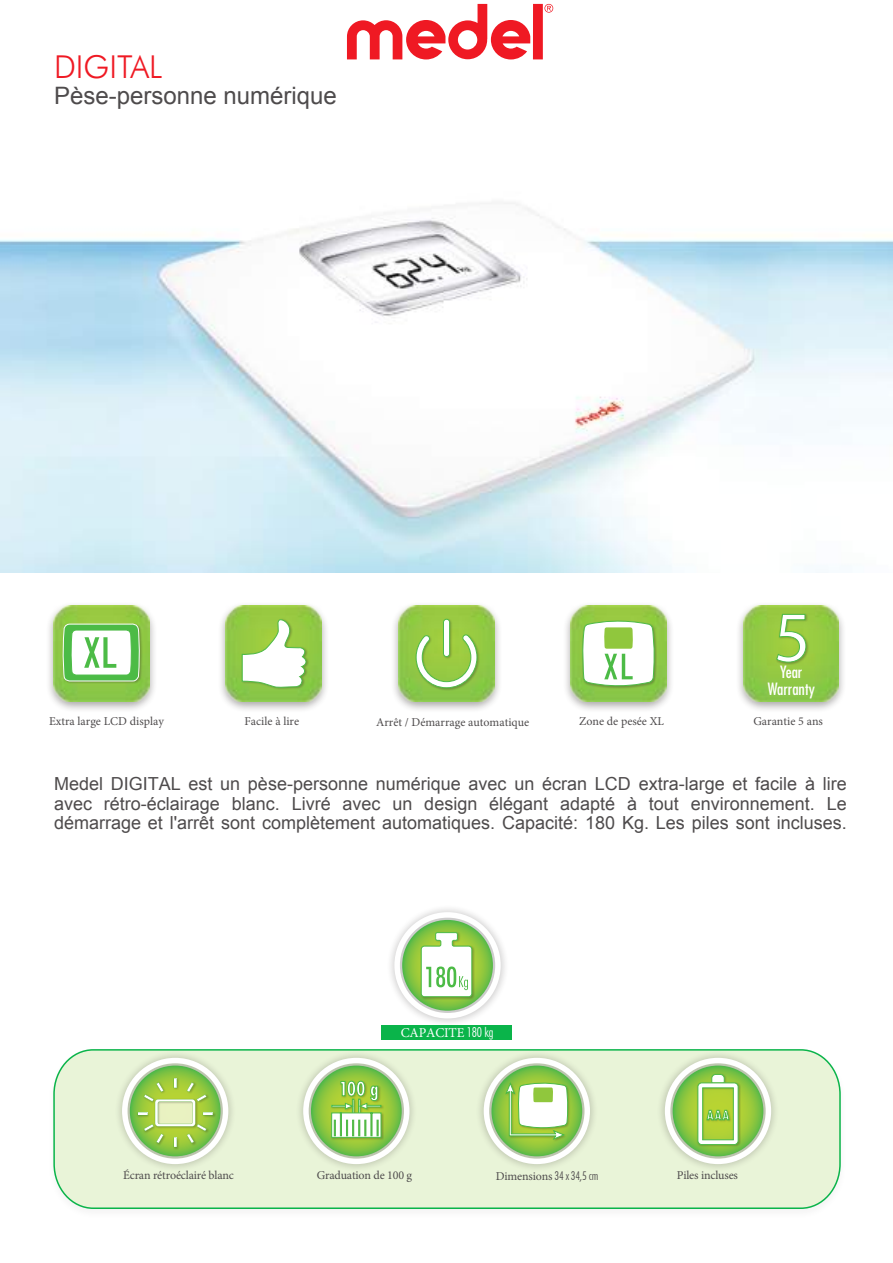
<style>
.page{position:relative;width:893px;height:1263px;background:#fff}
.page>*{position:absolute;margin:0;border:0;box-sizing:border-box;transform-origin:0 0}
.t1{font:300 31.5px "Futura BT";color:#ef1923}
.t2{font:24px "Arial";color:#4e4b4c}
.t3{font:18px/19.2px "Arial";color:#4e4b4c;text-align:justify}
.t4{font:condensed 16.5px/16.5px "Futura Std";color:#fff;text-align:center}
.t5{font:13.5px "Minion Pro";letter-spacing:-.01em;color:#fff}
.t6{font:12px "Minion Pro";color:#4e4b4c}
.s1{font-family:"Futura BT";font-weight:300;font-stretch:condensed}
</style>
<div class="page">
<div style="left:533px;top:4px;width:10px;height:55px;background:#ef1923"></div>
<svg style="left:347px;top:4px;width:183px;height:55px"></svg>
<svg style="left:544px;top:4px;width:9px;height:9px"></svg>
<div style="left:390px;top:601px;width:112px;height:112px;background:#241f1f;opacity:.4"></div>
<img style="left:398px;top:605px;width:96px;height:96px">
<div style="left:218px;top:601px;width:112px;height:112px;background:#241f1f;opacity:.4"></div>
<img style="left:226px;top:605px;width:96px;height:96px">
<div style="left:45px;top:601px;width:112px;height:112px;background:#241f1f;opacity:.4"></div>
<img style="left:53px;top:605px;width:96px;height:96px">
<div style="left:562px;top:601px;width:113px;height:112px;background:#241f1f;opacity:.4"></div>
<img style="left:571px;top:605px;width:95px;height:96px">
<div style="left:735px;top:601px;width:112px;height:112px;background:#241f1f;opacity:.4"></div>
<img style="left:743px;top:605px;width:96px;height:96px">
<div style="left:62px;top:623px;width:80px;height:61px;background:#241f1f;opacity:.3"></div>
<svg style="left:53px;top:1049px;width:788px;height:161px;background:#e1f1d4"></svg>
<div style="left:386px;top:904px;width:123px;height:123px;background:#241f1f;opacity:.3"></div>
<div style="left:114px;top:1050px;width:122px;height:122px;background:#241f1f;opacity:.3"></div>
<div style="left:295px;top:1050px;width:122px;height:122px;background:#241f1f;opacity:.3"></div>
<div style="left:475px;top:1050px;width:123px;height:122px;background:#241f1f;opacity:.3"></div>
<div style="left:657px;top:1050px;width:122px;height:122px;background:#241f1f;opacity:.3"></div>
<img style="left:0;top:203px;width:893px;height:370px">
<div style="left:381px;top:1025px;width:131px;height:15px;background:#0ab44a"></div>
<div style="left:775px;top:613px;width:34px;height:52px;background:#241f1f;opacity:.3"></div>
<svg style="left:776px;top:614px;width:30px;height:48px"></svg>
<svg style="left:303px;top:1058px;width:106px;height:106px"></svg>
<svg style="left:665px;top:1058px;width:106px;height:106px"></svg>
<div style="left:241px;top:618px;width:68px;height:72px;background:#241f1f;opacity:.3"></div>
<svg style="left:242px;top:619px;width:67px;height:69px"></svg>
<div style="left:415px;top:618px;width:65px;height:73px;background:#241f1f;opacity:.3"></div>
<svg style="left:416px;top:634px;width:61px;height:54px"></svg>
<div style="left:443px;top:619px;width:7px;height:37px;background:#fff;border-radius:3px"></div>
<div style="left:443px;top:619px;width:7px;height:38px;border:1px solid #4cbb46;border-radius:3px"></div>
<svg style="left:581px;top:619px;width:75px;height:71px"></svg>
<svg style="left:394px;top:912px;width:107px;height:106px"></svg>
<svg style="left:484px;top:1058px;width:106px;height:106px"></svg>
<svg style="left:122px;top:1058px;width:106px;height:106px"></svg>
<svg style="left:62px;top:623px;width:78px;height:67px"></svg>
<h1 class="t1" style="left:54px;top:48px;width:110px">DIGITAL</h1>
<h2 class="t2" style="left:54px;top:80px;width:284px">Pèse-personne numérique</h2>
<p class="t4" style="left:768px;top:664px;width:49px">Year<br>Warranty</p>
<p class="t6" style="left:49px;top:713px;width:116px">Extra large LCD display</p>
<p class="t6" style="left:245px;top:713px;width:56px">Facile à lire</p>
<p class="t6" style="left:376px;top:715px;width:154px">Arrêt / Démarrage automatique</p>
<p class="t6" style="left:579px;top:713px;width:86px">Zone de pesée XL</p>
<p class="t6" style="left:753px;top:713px;width:71px">Garantie 5 ans</p>
<p class="t3" style="left:54px;top:774px;width:794px">Medel DIGITAL est un pèse-personne numérique avec un écran LCD extra-large et facile à lire avec rétro-éclairage blanc. Livré avec un design élégant adapté à tout environnement. Le démarrage et l'arrêt sont complètement automatiques. Capacité: 180 Kg. Les piles sont incluses.</p>
<p class="t5" style="left:401px;top:1023px;width:94px">CAPACITE <span class="s1">180 kg</span></p>
<p class="t6" style="left:123px;top:1167px;width:112px">Écran rétroéclairé blanc</p>
<p class="t6" style="left:317px;top:1167px;width:97px">Graduation de 100 g</p>
<p class="t6" style="left:496px;top:1168px;width:104px">Dimensions <span class="s1">34 x 34,5 cm</span></p>
<p class="t6" style="left:677px;top:1167px;width:63px">Piles incluses</p>
</div>
